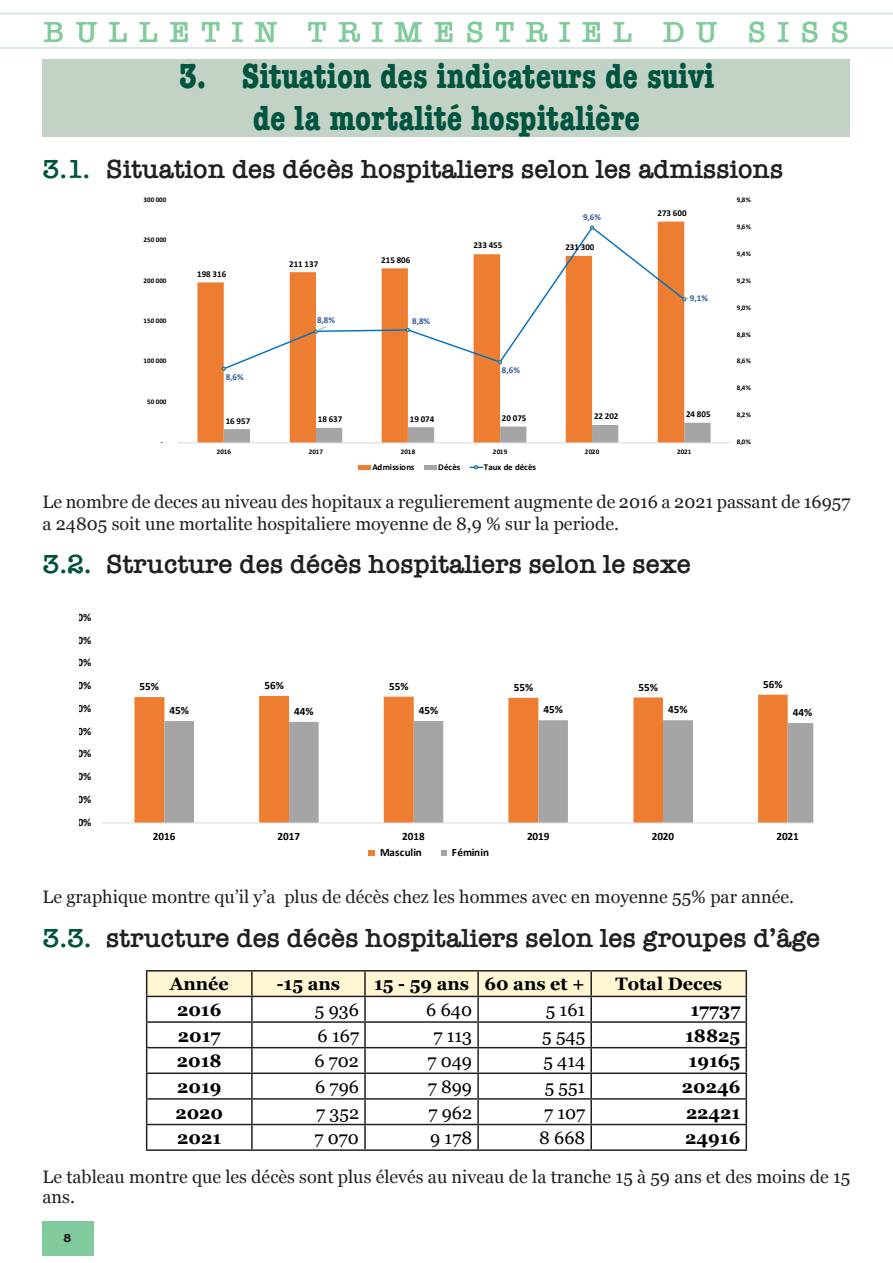
<style>
.page{position:relative;width:893px;height:1263px;background:#fff}
.page>*{position:absolute;margin:0;border:0;box-sizing:border-box;transform-origin:0 0}
.t1{font:700 condensed 36px/41.4px "American Typewriter";color:#00533e;text-align:center}
.t2{font:600 30px "American Typewriter";letter-spacing:.38em;color:#80ca9c}
.t3{font:600 27px "American Typewriter";color:#231f20}
.t4{font:18px/21.6px "Georgia";color:#231f20}
.t5{font:700 18px "Georgia";color:#000}
.t6{font:18px "Georgia";color:#000}
.t7{font:700 12px "American Typewriter";color:#231f20}
.t8{font:700 11.25px "Calibri";letter-spacing:-.005em;color:#000}
.t9{font:700 9px "Calibri";color:#000}
.t10{font:700 9px "Calibri";color:#2f5597}
.t11{font:700 9px "Calibri";letter-spacing:-.03em;color:#000}
.t12{font:700 7.05px "Calibri";color:#000}
.s1{color:#00533e}
</style>
<div class="page">
<div style="left:42px;top:1221px;width:51px;height:35px;background:#80ca9c"></div>
<hr style="left:0;top:13px;width:893px;height:1px;background:#cbe6d3">
<hr style="left:0;top:47px;width:893px;height:2px;background:#cbe6d3">
<div style="left:43px;top:60px;width:807px;height:77px;background:#c2d3c6"></div>
<svg style="left:197px;top:222px;width:487px;height:221px"></svg>
<svg style="left:224px;top:423px;width:486px;height:20px"></svg>
<hr style="left:178px;top:443px;width:552px;height:1px;background:#d9d9d9">
<svg style="left:222px;top:225px;width:463px;height:146px"></svg>
<svg style="left:222px;top:367px;width:4px;height:3px"></svg>
<svg style="left:406px;top:328px;width:4px;height:4px"></svg>
<svg style="left:498px;top:360px;width:4px;height:4px"></svg>
<svg style="left:590px;top:226px;width:4px;height:3px"></svg>
<svg style="left:314px;top:326px;width:13px;height:7px"></svg>
<svg style="left:682px;top:297px;width:7px;height:4px"></svg>
<div style="left:359px;top:465px;width:12px;height:5px;background:#ed7d31"></div>
<div style="left:425px;top:465px;width:12px;height:5px;background:#a5a5a5"></div>
<svg style="left:470px;top:465px;width:13px;height:4px"></svg>
<svg style="left:134px;top:695px;width:654px;height:128px"></svg>
<svg style="left:164px;top:720px;width:649px;height:103px"></svg>
<hr style="left:102px;top:823px;width:711px;height:1px;background:#d9d9d9">
<svg style="left:369px;top:850px;width:6px;height:6px"></svg>
<svg style="left:441px;top:850px;width:5px;height:6px"></svg>
<hr style="left:146px;top:970px;width:106px;height:1px;background:#231f20">
<hr style="left:252px;top:970px;width:113px;height:1px;background:#231f20">
<hr style="left:365px;top:970px;width:113px;height:1px;background:#231f20">
<hr style="left:478px;top:970px;width:113px;height:1px;background:#231f20">
<hr style="left:591px;top:970px;width:156px;height:1px;background:#231f20">
<svg style="left:146px;top:971px;width:601px;height:178px"></svg>
<hr style="left:146px;top:1149px;width:106px;height:2px;background:#231f20">
<hr style="left:252px;top:1149px;width:113px;height:2px;background:#231f20">
<hr style="left:365px;top:1149px;width:113px;height:2px;background:#231f20">
<hr style="left:478px;top:1149px;width:113px;height:2px;background:#231f20">
<hr style="left:591px;top:1149px;width:156px;height:2px;background:#231f20">
<h2 class="t2" style="left:44px;top:9px;width:807px">BULLETIN TRIMESTRIEL DU SISS</h2>
<h1 class="t1" style="left:179px;top:55px;width:537px">3. Situation des indicateurs de suivi de la mortalité hospitalière</h1>
<h3 class="t3" style="left:43px;top:148px;width:742px"><span class="s1">3.1.</span> Situation des décès hospitaliers selon les admissions</h3>
<p class="t12" style="left:144px;top:195px;width:24px">300 000</p>
<p class="t12" style="left:737px;top:195px;width:16px">9,8%</p>
<p class="t10" style="left:583px;top:211px;width:19px">9,6%</p>
<p class="t9" style="left:657px;top:207px;width:31px">273 600</p>
<p class="t12" style="left:737px;top:222px;width:16px">9,6%</p>
<p class="t12" style="left:144px;top:235px;width:24px">250 000</p>
<p class="t9" style="left:289px;top:257px;width:31px">211 137</p>
<p class="t9" style="left:381px;top:254px;width:31px">215 806</p>
<p class="t9" style="left:473px;top:239px;width:31px">233 455</p>
<p class="t9" style="left:565px;top:241px;width:31px">231 300</p>
<p class="t12" style="left:737px;top:249px;width:16px">9,4%</p>
<p class="t12" style="left:144px;top:275px;width:24px">200 000</p>
<p class="t9" style="left:197px;top:268px;width:31px">198 316</p>
<p class="t12" style="left:737px;top:275px;width:16px">9,2%</p>
<p class="t10" style="left:690px;top:292px;width:19px">9,1%</p>
<p class="t12" style="left:737px;top:302px;width:16px">9,0%</p>
<p class="t12" style="left:144px;top:316px;width:24px">150 000</p>
<p class="t10" style="left:317px;top:314px;width:19px">8,8%</p>
<p class="t10" style="left:412px;top:315px;width:19px">8,8%</p>
<p class="t12" style="left:737px;top:329px;width:16px">8,8%</p>
<p class="t12" style="left:144px;top:356px;width:24px">100 000</p>
<p class="t12" style="left:737px;top:356px;width:16px">8,6%</p>
<p class="t10" style="left:226px;top:370px;width:19px">8,6%</p>
<p class="t10" style="left:502px;top:364px;width:19px">8,6%</p>
<p class="t12" style="left:737px;top:383px;width:16px">8,4%</p>
<p class="t12" style="left:147px;top:396px;width:21px">50 000</p>
<p class="t9" style="left:226px;top:414px;width:26px">16 957</p>
<p class="t9" style="left:318px;top:413px;width:26px">18 637</p>
<p class="t9" style="left:410px;top:412px;width:26px">19 074</p>
<p class="t9" style="left:502px;top:412px;width:26px">20 075</p>
<p class="t9" style="left:594px;top:410px;width:26px">22 202</p>
<p class="t9" style="left:686px;top:408px;width:26px">24 805</p>
<p class="t12" style="left:737px;top:410px;width:16px">8,2%</p>
<p class="t12" style="left:161px;top:437px;width:4px">-</p>
<p class="t12" style="left:737px;top:437px;width:16px">8,0%</p>
<p class="t12" style="left:217px;top:446px;width:16px">2016</p>
<p class="t12" style="left:309px;top:446px;width:16px">2017</p>
<p class="t12" style="left:401px;top:446px;width:16px">2018</p>
<p class="t12" style="left:493px;top:446px;width:16px">2019</p>
<p class="t12" style="left:585px;top:446px;width:16px">2020</p>
<p class="t12" style="left:677px;top:446px;width:16px">2021</p>
<p class="t11" style="left:372px;top:460px;width:44px">Admissions</p>
<p class="t9" style="left:438px;top:460px;width:24px">Décès</p>
<p class="t9" style="left:484px;top:460px;width:54px">Taux de décès</p>
<p class="t4" style="left:43px;top:490px;width:809px">Le nombre de deces au niveau des hopitaux a regulierement augmente de 2016 a 2021 passant de 16957 a 24805 soit une mortalite hospitaliere moyenne de 8,9 % sur la periode.</p>
<h3 class="t3" style="left:43px;top:544px;width:650px"><span class="s1">3.2.</span> Structure des décès hospitaliers selon le sexe</h3>
<p class="t8" style="left:72px;top:609px;width:21px">90%</p>
<p class="t8" style="left:72px;top:632px;width:21px">80%</p>
<p class="t8" style="left:72px;top:655px;width:21px">70%</p>
<p class="t8" style="left:72px;top:677px;width:21px">60%</p>
<p class="t8" style="left:72px;top:700px;width:21px">50%</p>
<p class="t8" style="left:72px;top:723px;width:21px">40%</p>
<p class="t8" style="left:72px;top:746px;width:21px">30%</p>
<p class="t8" style="left:72px;top:768px;width:21px">20%</p>
<p class="t8" style="left:72px;top:791px;width:21px">10%</p>
<p class="t8" style="left:78px;top:814px;width:15px">0%</p>
<p class="t8" style="left:140px;top:678px;width:21px">55%</p>
<p class="t8" style="left:264px;top:677px;width:21px">56%</p>
<p class="t8" style="left:389px;top:678px;width:21px">55%</p>
<p class="t8" style="left:514px;top:679px;width:21px">55%</p>
<p class="t8" style="left:638px;top:679px;width:21px">55%</p>
<p class="t8" style="left:763px;top:676px;width:21px">56%</p>
<p class="t8" style="left:169px;top:702px;width:21px">45%</p>
<p class="t8" style="left:294px;top:703px;width:21px">44%</p>
<p class="t8" style="left:419px;top:702px;width:21px">45%</p>
<p class="t8" style="left:543px;top:701px;width:21px">45%</p>
<p class="t8" style="left:668px;top:702px;width:21px">45%</p>
<p class="t8" style="left:793px;top:704px;width:21px">44%</p>
<p class="t8" style="left:153px;top:828px;width:24px">2016</p>
<p class="t8" style="left:278px;top:828px;width:24px">2017</p>
<p class="t8" style="left:402px;top:828px;width:24px">2018</p>
<p class="t8" style="left:527px;top:828px;width:24px">2019</p>
<p class="t8" style="left:652px;top:828px;width:24px">2020</p>
<p class="t8" style="left:776px;top:828px;width:24px">2021</p>
<p class="t8" style="left:380px;top:844px;width:43px">Masculin</p>
<p class="t8" style="left:452px;top:844px;width:39px">Féminin</p>
<p class="t4" style="left:43px;top:885px;width:753px">Le graphique montre qu’il y’a plus de décès chez les hommes avec en moyenne 55% par année.</p>
<h3 class="t3" style="left:43px;top:917px;width:779px"><span class="s1">3.3.</span> structure des décès hospitaliers selon les groupes d’âge</h3>
<p class="t5" style="left:170px;top:971px;width:61px">Année</p>
<p class="t5" style="left:277px;top:971px;width:65px">-15 ans</p>
<p class="t5" style="left:374px;top:971px;width:212px">15 - 59 ans 60 ans et +</p>
<p class="t5" style="left:615px;top:971px;width:108px">Total Deces</p>
<p class="t5" style="left:177px;top:996px;width:46px">2016</p>
<p class="t6" style="left:315px;top:997px;width:46px">5 936</p>
<p class="t6" style="left:426px;top:997px;width:47px">6 640</p>
<p class="t6" style="left:546px;top:997px;width:41px">5 161</p>
<p class="t5" style="left:690px;top:996px;width:51px">17737</p>
<p class="t5" style="left:178px;top:1022px;width:44px">2017</p>
<p class="t6" style="left:318px;top:1022px;width:43px">6 167</p>
<p class="t6" style="left:433px;top:1022px;width:40px">7 113</p>
<p class="t6" style="left:542px;top:1022px;width:45px">5 545</p>
<p class="t5" style="left:685px;top:1022px;width:57px">18825</p>
<p class="t5" style="left:177px;top:1047px;width:46px">2018</p>
<p class="t6" style="left:314px;top:1048px;width:46px">6 702</p>
<p class="t6" style="left:427px;top:1048px;width:46px">7 049</p>
<p class="t6" style="left:543px;top:1048px;width:43px">5 414</p>
<p class="t5" style="left:689px;top:1047px;width:53px">19165</p>
<p class="t5" style="left:177px;top:1073px;width:46px">2019</p>
<p class="t6" style="left:315px;top:1073px;width:45px">6 796</p>
<p class="t6" style="left:428px;top:1073px;width:46px">7 899</p>
<p class="t6" style="left:545px;top:1073px;width:42px">5 551</p>
<p class="t5" style="left:682px;top:1073px;width:60px">20246</p>
<p class="t5" style="left:175px;top:1099px;width:49px">2020</p>
<p class="t6" style="left:316px;top:1099px;width:44px">7 352</p>
<p class="t6" style="left:428px;top:1099px;width:45px">7 962</p>
<p class="t6" style="left:544px;top:1099px;width:43px">7 107</p>
<p class="t5" style="left:686px;top:1099px;width:56px">22421</p>
<p class="t5" style="left:177px;top:1124px;width:45px">2021</p>
<p class="t6" style="left:314px;top:1125px;width:46px">7 070</p>
<p class="t6" style="left:430px;top:1125px;width:44px">9 178</p>
<p class="t6" style="left:539px;top:1125px;width:48px">8 668</p>
<p class="t5" style="left:685px;top:1124px;width:57px">24916</p>
<p class="t4" style="left:43px;top:1165px;width:809px;line-height:20.7px">Le tableau montre que les décès sont plus élevés au niveau de la tranche 15 à 59 ans et des moins de 15 ans.</p>
<p class="t7" style="left:64px;top:1228px;width:9px">8</p>
</div>
